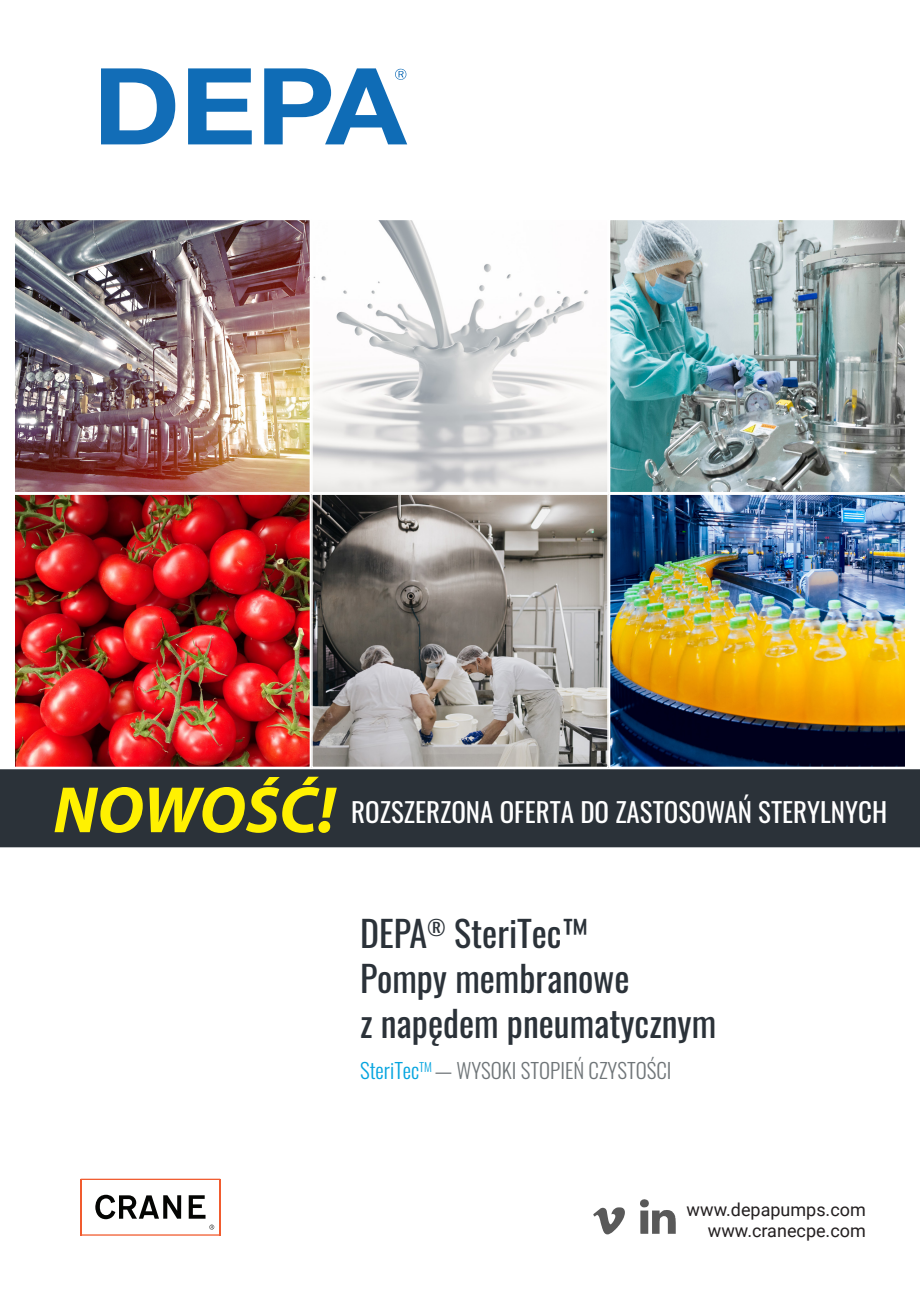
<style>
.page{position:relative;width:920px;height:1290px;background:#fff}
.page>*{position:absolute;margin:0;border:0;box-sizing:border-box;transform-origin:0 0}
.t1{font:italic 700 66px "Myriad Pro";letter-spacing:-.005em;color:#fff101}
.t2{font:36px "Oswald";color:#2b3239}
.t3{font:27px "Oswald";color:#fff}
.t4{font:300 21px "Oswald";color:#6f7578}
.t5{font:18px "Roboto";color:#231f20}
.s1{color:#04a4df}
</style>
<div class="page">
<svg style="left:593px;top:1207px;width:32px;height:27px"></svg>
<svg style="left:640px;top:1199px;width:36px;height:35px"></svg>
<svg style="left:189px;top:1195px;width:17px;height:24px"></svg>
<svg style="left:95px;top:1195px;width:86px;height:24px"></svg>
<hr style="left:82px;top:1234px;width:138px;height:2px;background:#f15b2e">
<hr style="left:219px;top:1179px;width:1px;height:57px;background:#f15b2e">
<hr style="left:81px;top:1179px;width:139px;height:1px;background:#f15b2e">
<hr style="left:81px;top:1179px;width:1px;height:57px;background:#f15b2e">
<svg style="left:209px;top:1225px;width:5px;height:4px"></svg>
<div style="left:0;top:769px;width:920px;height:78px;background:#2b3239"></div>
<svg style="left:101px;top:68px;width:74px;height:76px"></svg>
<svg style="left:188px;top:68px;width:64px;height:76px"></svg>
<svg style="left:264px;top:68px;width:143px;height:76px"></svg>
<img style="left:17px;top:222px;width:291px;height:543px">
<div style="left:14px;top:219px;width:297px;height:274px;border:2px solid #fff"></div>
<div style="left:14px;top:493px;width:297px;height:275px;border:2px solid #fff"></div>
<img style="left:314px;top:222px;width:292px;height:543px">
<div style="left:311px;top:219px;width:298px;height:274px;border:2px solid #fff"></div>
<div style="left:311px;top:493px;width:298px;height:275px;border:2px solid #fff"></div>
<img style="left:612px;top:222px;width:291px;height:543px">
<div style="left:609px;top:219px;width:297px;height:274px;border:2px solid #fff"></div>
<div style="left:609px;top:493px;width:297px;height:275px;border:2px solid #fff"></div>
<p class="t1" style="left:53px;top:773px;width:283px">NOWOŚĆ!</p>
<p class="t3" style="left:351px;top:788px;width:537px">ROZSZERZONA OFERTA DO ZASTOSOWAŃ STERYLNYCH</p>
<p class="t2" style="left:360px;top:902px;width:230px">DEPA<sup>®</sup> SteriTec™</p>
<p class="t2" style="left:360px;top:947px;width:271px">Pompy membranowe</p>
<p class="t2" style="left:360px;top:992px;width:358px">z napędem pneumatycznym</p>
<p class="t4" style="left:360px;top:1052px;width:313px"><span class="s1">SteriTec</span><sup>TM</sup> — WYSOKI STOPIEŃ CZYSTOŚCI</p>
<p class="t5" style="left:687px;top:1197px;width:181px">www.depapumps.com</p>
<p class="t5" style="left:708px;top:1218px;width:159px">www.cranecpe.com</p>
</div>
